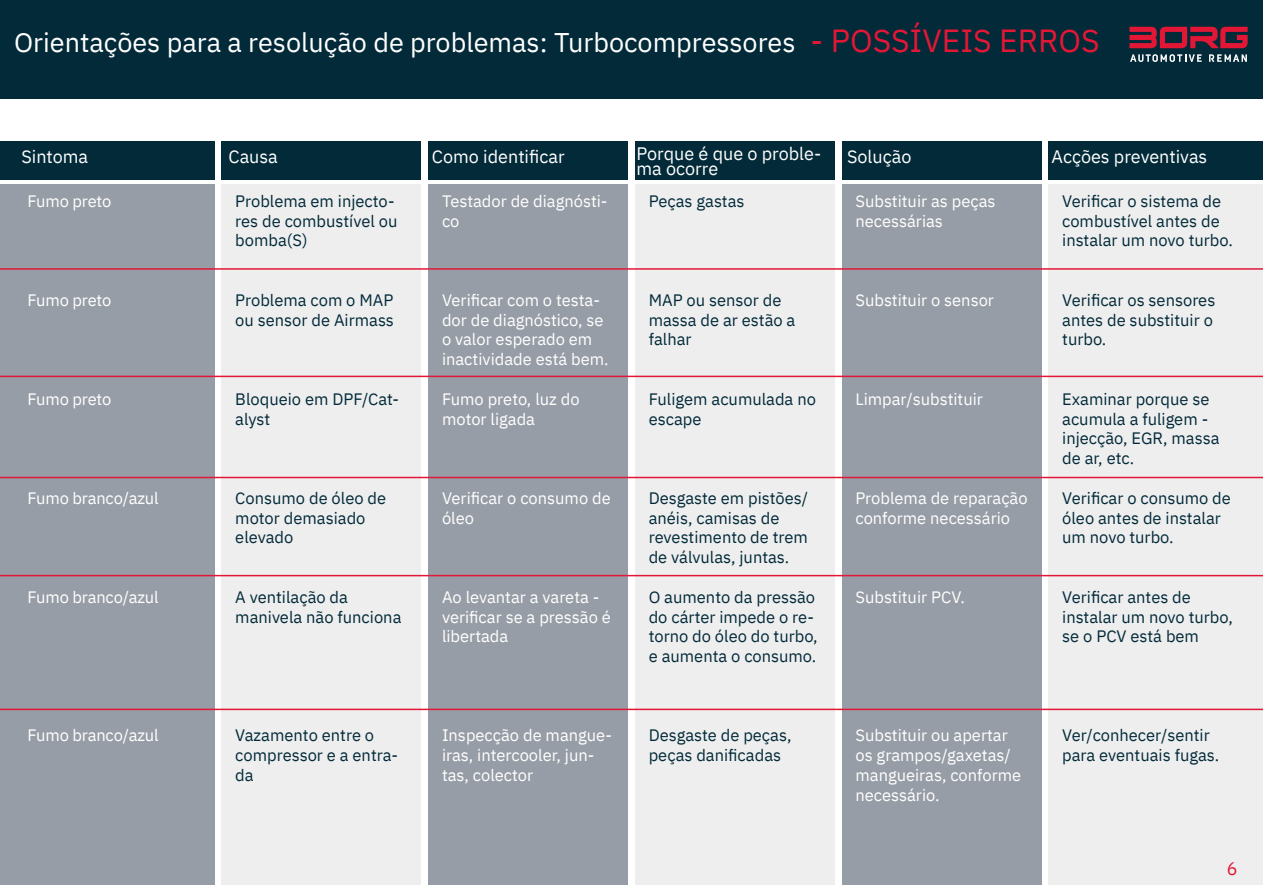
<style>
.page{position:relative;width:1263px;height:893px;background:#fff}
.page>*{position:absolute;margin:0;border:0;box-sizing:border-box;transform-origin:0 0}
.t1{font:27px "IBM Plex Sans";color:#fff}
.t2{font:18px/15px "IBM Plex Sans";color:#fff}
.t3{font:18px "IBM Plex Sans";color:#e21736}
.t4{font:16.5px/19.8px "IBM Plex Sans";color:#022a38}
.t5{font:16.5px/19.8px "IBM Plex Sans";color:#fff}
.s1{font-size:31.95px;color:#e21736}
</style>
<div class="page">
<div style="left:0;top:0;width:1263px;height:99px;background:#022a38"></div>
<div style="left:222px;top:141px;width:199px;height:39px;background:#022a38"></div>
<div style="left:428px;top:141px;width:200px;height:39px;background:#022a38"></div>
<div style="left:635px;top:141px;width:200px;height:39px;background:#022a38"></div>
<div style="left:842px;top:141px;width:199px;height:39px;background:#022a38"></div>
<div style="left:1048px;top:141px;width:215px;height:39px;background:#022a38"></div>
<div style="left:0;top:141px;width:214px;height:39px;background:#022a38"></div>
<div style="left:0;top:184px;width:214px;height:700px;background:#979da6"></div>
<div style="left:222px;top:184px;width:199px;height:700px;background:#eeeeef"></div>
<div style="left:428px;top:184px;width:200px;height:700px;background:#979da6"></div>
<div style="left:635px;top:184px;width:200px;height:700px;background:#eeeeef"></div>
<div style="left:842px;top:184px;width:199px;height:700px;background:#979da6"></div>
<div style="left:1048px;top:184px;width:215px;height:700px;background:#eeeeef"></div>
<hr style="left:0;top:268px;width:1263px;height:2px;background:#e21736">
<hr style="left:0;top:376px;width:1263px;height:1px;background:#e21736">
<hr style="left:0;top:477px;width:1263px;height:1px;background:#e21736">
<hr style="left:0;top:575px;width:1263px;height:1px;background:#e21736">
<hr style="left:0;top:709px;width:1263px;height:1px;background:#e21736">
<svg style="left:1129px;top:27px;width:119px;height:21px"></svg>
<svg style="left:1130px;top:54px;width:71px;height:8px"></svg>
<svg style="left:1209px;top:54px;width:38px;height:8px"></svg>
<p class="t1" style="left:14px;top:21px;width:1087px">Orientações para a resolução de problemas: Turbocompressores <span class="s1">- POSSÍVEIS ERROS</span></p>
<p class="t2" style="left:21px;top:148px;width:68px">Sintoma</p>
<p class="t2" style="left:228px;top:148px;width:51px">Causa</p>
<p class="t2" style="left:432px;top:148px;width:134px">Como identificar</p>
<p class="t2" style="left:637px;top:145px;width:186px">Porque é que o proble&shy;ma ocorre</p>
<p class="t2" style="left:847px;top:148px;width:66px">Solução</p>
<p class="t2" style="left:1051px;top:148px;width:157px">Acções preventivas</p>
<p class="t5" style="left:28px;top:190px;width:85px">Fumo preto</p>
<p class="t5" style="left:442px;top:190px;width:167px">Testador de diagnósti&shy;co</p>
<p class="t4" style="left:1062px;top:190px;width:172px">Verificar o sistema de combustível antes de instalar um novo turbo.</p>
<p class="t4" style="left:235px;top:190px;width:164px">Problema em injecto&shy;res de combustível ou bomba(S)</p>
<p class="t5" style="left:855px;top:190px;width:142px">Substituir as peças necessárias</p>
<p class="t4" style="left:649px;top:190px;width:97px">Peças gastas</p>
<p class="t5" style="left:28px;top:289px;width:85px">Fumo preto</p>
<p class="t5" style="left:28px;top:388px;width:85px">Fumo preto</p>
<p class="t5" style="left:28px;top:487px;width:132px">Fumo branco/azul</p>
<p class="t5" style="left:28px;top:586px;width:132px">Fumo branco/azul</p>
<p class="t4" style="left:235px;top:289px;width:160px">Problema com o MAP ou sensor de Airmass</p>
<p class="t4" style="left:235px;top:388px;width:165px">Bloqueio em DPF/Cat&shy;alyst</p>
<p class="t4" style="left:235px;top:487px;width:152px">Consumo de óleo de motor demasiado elevado</p>
<p class="t4" style="left:235px;top:586px;width:168px">A ventilação da manivela não funciona</p>
<p class="t5" style="left:442px;top:289px;width:168px">Verificar com o testa&shy;dor de diagnóstico, se o valor esperado em inactividade está bem.</p>
<p class="t5" style="left:442px;top:388px;width:139px">Fumo preto, luz do motor ligada</p>
<p class="t5" style="left:442px;top:487px;width:170px">Verificar o consumo de óleo</p>
<p class="t5" style="left:442px;top:586px;width:170px">Ao levantar a vareta - verificar se a pressão é libertada</p>
<p class="t4" style="left:649px;top:289px;width:148px">MAP ou sensor de massa de ar estão a falhar</p>
<p class="t4" style="left:649px;top:388px;width:169px">Fuligem acumulada no escape</p>
<p class="t4" style="left:649px;top:487px;width:161px">Desgaste em pistões/ anéis, camisas de revestimento de trem de válvulas, juntas.</p>
<p class="t4" style="left:649px;top:586px;width:171px">O aumento da pressão do cárter impede o re&shy;torno do óleo do turbo, e aumenta o consumo.</p>
<p class="t5" style="left:855px;top:289px;width:140px">Substituir o sensor</p>
<p class="t4" style="left:1062px;top:289px;width:155px">Verificar os sensores antes de substituir o turbo.</p>
<p class="t5" style="left:855px;top:388px;width:129px">Limpar/substituir</p>
<p class="t5" style="left:855px;top:487px;width:174px">Problema de reparação conforme necessário</p>
<p class="t4" style="left:1062px;top:388px;width:159px">Examinar porque se acumula a fuligem - injecção, EGR, massa de ar, etc.</p>
<p class="t4" style="left:1062px;top:487px;width:170px">Verificar o consumo de óleo antes de instalar um novo turbo.</p>
<p class="t5" style="left:855px;top:586px;width:111px">Substituir PCV.</p>
<p class="t4" style="left:1062px;top:586px;width:172px">Verificar antes de instalar um novo turbo, se o PCV está bem</p>
<p class="t5" style="left:28px;top:724px;width:132px">Fumo branco/azul</p>
<p class="t4" style="left:235px;top:724px;width:164px">Vazamento entre o compressor e a entra&shy;da</p>
<p class="t5" style="left:442px;top:724px;width:172px">Inspecção de mangue&shy;iras, intercooler, jun&shy;tas, colector</p>
<p class="t4" style="left:649px;top:724px;width:144px">Desgaste de peças, peças danificadas</p>
<p class="t5" style="left:855px;top:724px;width:167px">Substituir ou apertar os grampos/gaxetas/ mangueiras, conforme necessário.</p>
<p class="t4" style="left:1062px;top:724px;width:159px">Ver/conhecer/sentir para eventuais fugas.</p>
<p class="t3" style="left:1227px;top:855px;width:12px">6</p>
</div>
